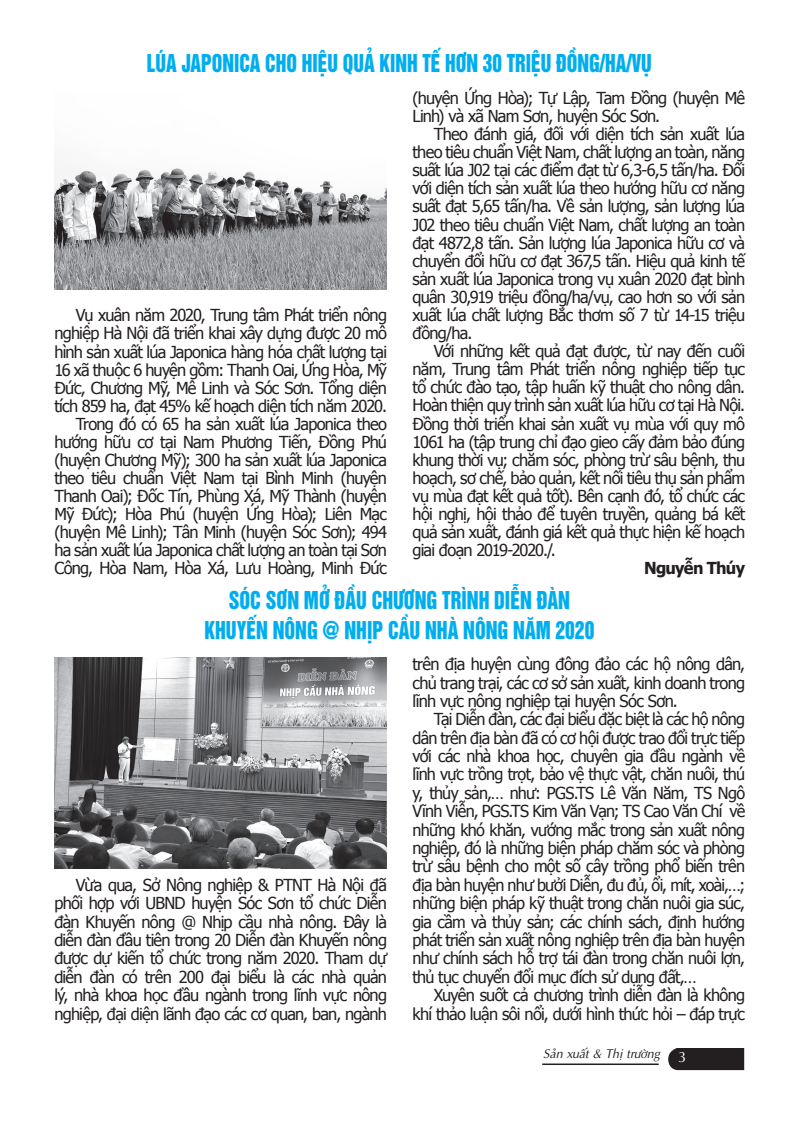
<style>
.page{position:relative;width:808px;height:1127px;background:#fff}
.page>*{position:absolute;margin:0;border:0;box-sizing:border-box;transform-origin:0 0}
.t1{font:22.5px/30px "UTM Helvet Ins";color:#00aeef;text-align:center;scale:.86 1}
.t2{font:22.5px "UTM Helvet Ins";color:#00aeef;scale:.85 1}
.t3{font:16.5px/18.5px "Tahoma";letter-spacing:-.045em;color:#231f20;text-align:justify}
.t4{font:700 16.5px "Tahoma";letter-spacing:-.045em;color:#231f20}
.t5{font:italic 12.75px "UTM Aptima";color:#231f20}
.s1{font-style:normal;font-size:15px;color:#fff}
</style>
<div class="page">
<div style="left:668px;top:1048px;width:76px;height:22px;background:#231f20"></div>
<hr style="left:542px;top:1063px;width:117px;height:2px;background:#231f20">
<img style="left:55px;top:168px;width:332px;height:121px">
<img style="left:55px;top:657px;width:332px;height:211px">
<h1 class="t2" style="left:147px;top:45px;width:595px">LÚA JAPONICA CHO HIỆU QUẢ KINH TẾ HƠN 30 TRIỆU ĐỒNG/HA/VỤ</h1>
<p class="t3" style="left:54px;top:306px;width:334px;line-height:18px;text-align:right">Vụ xuân năm 2020, Trung tâm Phát triển nông nghiệp Hà Nội đã triển khai xây dựng được 20 mô hình sản xuất lúa Japonica hàng hóa chất lượng tại 16 xã thuộc 6 huyện gồm: Thanh Oai, Ứng Hòa, Mỹ Đức, Chương Mỹ, Mê Linh và Sóc Sơn. Tổng diện tích 859 ha, đạt 45% kế hoạch diện tích năm 2020.<br>Trong đó có 65 ha sản xuất lúa Japonica theo hướng hữu cơ tại Nam Phương Tiến, Đồng Phú (huyện Chương Mỹ); 300 ha sản xuất lúa Japonica theo tiêu chuẩn Việt Nam tại Bình Minh (huyện Thanh Oai); Đốc Tín, Phùng Xá, Mỹ Thành (huyện Mỹ Đức); Hòa Phú (huyện Ứng Hòa); Liên Mạc (huyện Mê Linh); Tân Minh (huyện Sóc Sơn); 494 ha sản xuất lúa Japonica chất lượng an toàn tại Sơn Công, Hòa Nam, Hòa Xá, Lưu Hoàng, Minh Đức</p>
<p class="t3" style="left:412px;top:88px;width:334px">(huyện Ứng Hòa); Tự Lập, Tam Đồng (huyện Mê<br>Linh) và xã Nam Sơn, huyện Sóc Sơn.</p>
<p class="t3" style="left:412px;top:124px;width:334px;text-indent:21px">Theo đánh giá, đối với diện tích sản xuất lúa theo tiêu chuẩn Việt Nam, chất lượng an toàn, năng suất lúa J02 tại các điểm đạt từ 6,3-6,5 tấn/ha. Đối với diện tích sản xuất lúa theo hướng hữu cơ năng suất đạt 5,65 tấn/ha. Về sản lượng, sản lượng lúa J02 theo tiêu chuẩn Việt Nam, chất lượng an toàn đạt 4872,8 tấn. Sản lượng lúa Japonica hữu cơ và chuyển đổi hữu cơ đạt 367,5 tấn. Hiệu quả kinh tế sản xuất lúa Japonica trong vụ xuân 2020 đạt bình quân 30,919 triệu đồng/ha/vụ, cao hơn so với sản xuất lúa chất lượng Bắc thơm số 7 từ 14-15 triệu đồng/ha.</p>
<p class="t3" style="left:412px;top:341px;width:334px;text-indent:21px">Với những kết quả đạt được, từ nay đến cuối năm, Trung tâm Phát triển nông nghiệp tiếp tục tổ chức đào tạo, tập huấn kỹ thuật cho nông dân.<br>Hoàn thiện quy trình sản xuất lúa hữu cơ tại Hà Nội.<br>Đồng thời triển khai sản xuất vụ mùa với quy mô 1061 ha (tập trung chỉ đạo gieo cấy đảm bảo đúng khung thời vụ; chăm sóc, phòng trừ sâu bệnh, thu hoạch, sơ chế, bảo quản, kết nối tiêu thụ sản phẩm vụ mùa đạt kết quả tốt). Bên cạnh đó, tổ chức các hội nghị, hội thảo để tuyên truyền, quảng bá kết quả sản xuất, đánh giá kết quả thực hiện kế hoạch giai đoạn 2019-2020./.</p>
<p class="t4" style="left:644px;top:557px;width:103px">Nguyễn Thúy</p>
<h1 class="t1" style="left:204px;top:583px;width:455px">SÓC SƠN MỞ ĐẦU CHƯƠNG TRÌNH DIỄN ĐÀN<br>KHUYẾN NÔNG @ NHỊP CẦU NHÀ NÔNG NĂM 2020</h1>
<p class="t3" style="left:54px;top:875px;width:334px;text-indent:21px">Vừa qua, Sở Nông nghiệp &amp; PTNT Hà Nội đã phối hợp với UBND huyện Sóc Sơn tổ chức Diễn đàn Khuyến nông @ Nhịp cầu nhà nông. Đây là diễn đàn đầu tiên trong 20 Diễn đàn Khuyến nông được dự kiến tổ chức trong năm 2020. Tham dự diễn đàn có trên 200 đại biểu là các nhà quản lý, nhà khoa học đầu ngành trong lĩnh vực nông nghiệp, đại diện lãnh đạo các cơ quan, ban, ngành</p>
<p class="t3" style="left:412px;top:654px;width:334px">trên địa huyện cùng đông đảo các hộ nông dân, chủ trang trại, các cơ sở sản xuất, kinh doanh trong lĩnh vực nông nghiệp tại huyện Sóc Sơn.</p>
<p class="t3" style="left:412px;top:709px;width:334px;text-indent:21px">Tại Diễn đàn, các đại biểu đặc biệt là các hộ nông dân trên địa bàn đã có cơ hội được trao đổi trực tiếp với các nhà khoa học, chuyên gia đầu ngành về lĩnh vực trồng trọt, bảo vệ thực vật, chăn nuôi, thú y, thủy sản,… như: PGS.TS Lê Văn Năm, TS Ngô Vĩnh Viễn, PGS.TS Kim Văn Vạn; TS Cao Văn Chí về những khó khăn, vướng mắc trong sản xuất nông nghiệp, đó là những biện pháp chăm sóc và phòng trừ sâu bệnh cho một số cây trồng phổ biến trên địa bàn huyện như bưởi Diễn, đu đủ, ổi, mít, xoài,…; những biện pháp kỹ thuật trong chăn nuôi gia súc, gia cầm và thủy sản; các chính sách, định hướng phát triển sản xuất nông nghiệp trên địa bàn huyện như chính sách hỗ trợ tái đàn trong chăn nuôi lợn, thủ tục chuyển đổi mục đích sử dụng đất,…</p>
<p class="t3" style="left:413px;top:985px;width:334px;text-align:right">Xuyên suốt cả chương trình diễn đàn là không khí thảo luận sôi nổi, dưới hình thức hỏi – đáp trực</p>
<p class="t5" style="left:543px;top:1044px;width:145px">Sản xuất &amp; Thị trường <span class="s1">3</span></p>
</div>
